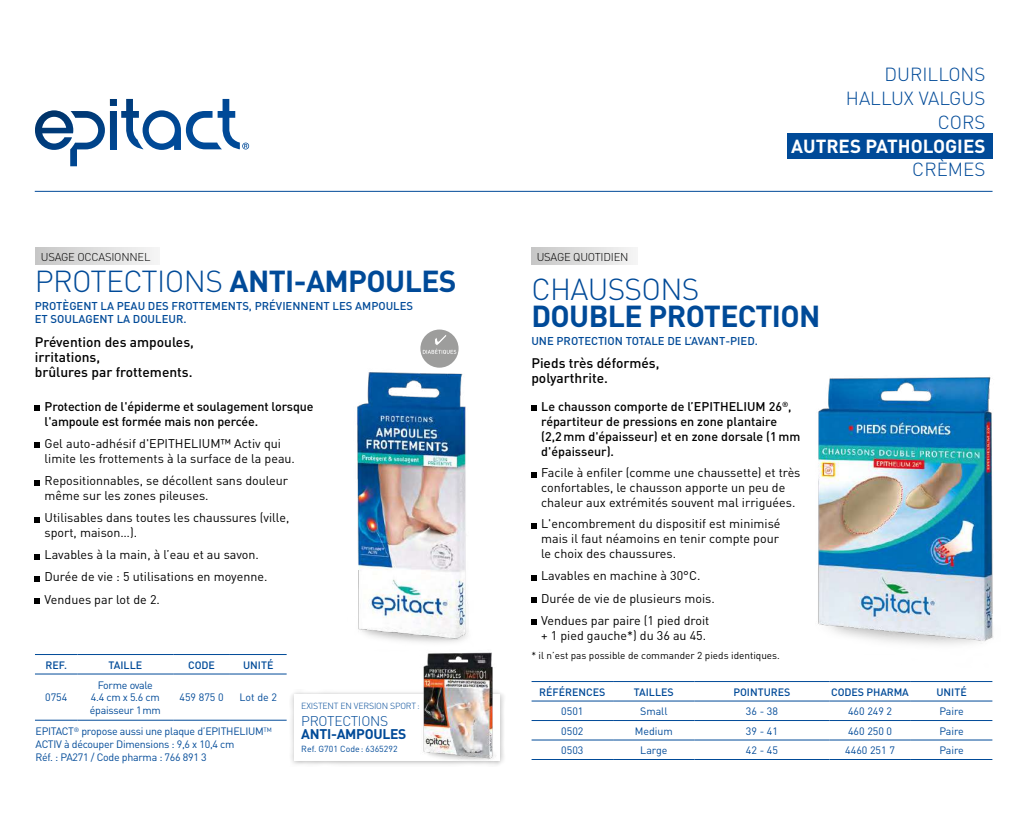
<style>
.page{position:relative;width:1028px;height:815px;background:#fff}
.page>*{position:absolute;margin:0;border:0;box-sizing:border-box;transform-origin:0 0}
.t1{font:700 30px "DIN";letter-spacing:-.02em;color:#004a98}
.t2{font:300 30px "DIN";letter-spacing:-.02em;color:#004a98}
.t3{font:300 18.75px/23.8px "DIN";color:#004a98;text-align:right}
.t4{font:700 18.75px "DIN";color:#fff}
.t5{font:700 13.88px "DIN";letter-spacing:-.02em;color:#004a98}
.t6{font:300 13.88px "DIN";letter-spacing:-.02em;color:#004a98}
.t7{font:500 13.75px/15px "DIN";color:#000}
.t8{font:12.5px/15px "DIN";color:#000}
.t9{font:500 12.5px/15px "DIN";color:#000}
.t10{font:500 11.25px/13.8px "DIN";color:#004a98}
.t11{font:300 11.25px "DIN";letter-spacing:-.02em;color:#000}
.t12{font:10.62px/12.8px "DIN";letter-spacing:-.025em;color:#004a98;text-align:center}
.t13{font:500 10.62px "DIN";color:#004a98}
.t14{font:10px "DIN";color:#000}
.t15{font:300 8.75px "DIN";letter-spacing:-.02em;color:#004a98}
.t16{font:8.75px "DIN";color:#004a98}
.s1{font-weight:300}
</style>
<div class="page">
<svg style="left:35px;top:406px;width:5px;height:5px"></svg>
<svg style="left:35px;top:443px;width:5px;height:5px"></svg>
<svg style="left:35px;top:480px;width:5px;height:5px"></svg>
<svg style="left:35px;top:517px;width:5px;height:5px"></svg>
<svg style="left:35px;top:554px;width:5px;height:5px"></svg>
<svg style="left:35px;top:576px;width:5px;height:5px"></svg>
<svg style="left:35px;top:598px;width:5px;height:6px"></svg>
<div style="left:36px;top:247px;width:124px;height:18px;background:linear-gradient(to right,#c7c7c6,#f6f6f5)"></div>
<hr style="left:35px;top:654px;width:42px;height:1px;background:#004a98">
<hr style="left:77px;top:654px;width:96px;height:1px;background:#004a98">
<hr style="left:173px;top:654px;width:57px;height:1px;background:#004a98">
<hr style="left:230px;top:654px;width:57px;height:1px;background:#004a98">
<hr style="left:35px;top:674px;width:42px;height:1px;background:#004a98">
<hr style="left:77px;top:674px;width:96px;height:1px;background:#004a98">
<hr style="left:173px;top:674px;width:57px;height:1px;background:#004a98">
<hr style="left:230px;top:674px;width:57px;height:1px;background:#004a98">
<hr style="left:35px;top:720px;width:42px;height:1px;background:#004a98">
<hr style="left:77px;top:720px;width:96px;height:1px;background:#004a98">
<hr style="left:173px;top:720px;width:57px;height:1px;background:#004a98">
<hr style="left:230px;top:720px;width:57px;height:1px;background:#004a98">
<div style="left:420px;top:330px;width:38px;height:38px;background:#9d9d9c;border-radius:50%"></div>
<svg style="left:423px;top:333px;width:33px;height:21px"></svg>
<img style="left:357px;top:372px;width:111px;height:267px">
<hr style="left:35px;top:191px;width:957px;height:1px;background:#004a98">
<hr style="left:531px;top:681px;width:82px;height:1px;background:#004a98">
<hr style="left:613px;top:681px;width:81px;height:1px;background:#004a98">
<hr style="left:694px;top:681px;width:135px;height:1px;background:#004a98">
<hr style="left:829px;top:681px;width:81px;height:1px;background:#004a98">
<hr style="left:910px;top:681px;width:82px;height:1px;background:#004a98">
<hr style="left:531px;top:701px;width:82px;height:1px;background:#004a98">
<hr style="left:613px;top:701px;width:81px;height:1px;background:#004a98">
<hr style="left:531px;top:720px;width:82px;height:1px;background:#004a98">
<hr style="left:613px;top:720px;width:81px;height:1px;background:#004a98">
<hr style="left:531px;top:740px;width:82px;height:1px;background:#004a98">
<hr style="left:613px;top:740px;width:81px;height:1px;background:#004a98">
<hr style="left:531px;top:759px;width:82px;height:1px;background:#004a98">
<hr style="left:613px;top:759px;width:81px;height:1px;background:#004a98">
<hr style="left:694px;top:701px;width:135px;height:1px;background:#004a98">
<hr style="left:694px;top:720px;width:135px;height:1px;background:#004a98">
<hr style="left:694px;top:740px;width:135px;height:1px;background:#004a98">
<hr style="left:694px;top:759px;width:135px;height:1px;background:#004a98">
<hr style="left:829px;top:701px;width:81px;height:1px;background:#004a98">
<hr style="left:910px;top:701px;width:82px;height:1px;background:#004a98">
<hr style="left:829px;top:720px;width:81px;height:1px;background:#004a98">
<hr style="left:910px;top:720px;width:82px;height:1px;background:#004a98">
<hr style="left:829px;top:740px;width:81px;height:1px;background:#004a98">
<hr style="left:910px;top:740px;width:82px;height:1px;background:#004a98">
<hr style="left:829px;top:759px;width:81px;height:1px;background:#004a98">
<hr style="left:910px;top:759px;width:82px;height:1px;background:#004a98">
<svg style="left:531px;top:406px;width:5px;height:5px"></svg>
<svg style="left:531px;top:472px;width:5px;height:5px"></svg>
<svg style="left:531px;top:523px;width:5px;height:5px"></svg>
<svg style="left:531px;top:575px;width:5px;height:5px"></svg>
<svg style="left:531px;top:597px;width:5px;height:6px"></svg>
<svg style="left:531px;top:619px;width:5px;height:6px"></svg>
<div style="left:531px;top:247px;width:106px;height:18px;background:linear-gradient(to right,#c7c6c6,#f5f5f5)"></div>
<img style="left:818px;top:377px;width:175px;height:268px">
<div style="left:289px;top:689px;width:216px;height:77px;background:#000;opacity:.3"></div>
<div style="left:294px;top:694px;width:206px;height:67px;background:#fff"></div>
<img style="left:415px;top:651px;width:88px;height:110px">
<div style="left:787px;top:133px;width:205px;height:25px;background:#004a98"></div>
<svg style="left:35px;top:99px;width:214px;height:67px"></svg>
<p class="t11" style="left:41px;top:250px;width:111px">USAGE OCCASIONNEL</p>
<h1 class="t1" style="left:35px;top:262px;width:423px"><span class="s1">PROTECTIONS</span> ANTI-AMPOULES</h1>
<p class="t10" style="left:35px;top:298px;width:380px">PROTÈGENT LA PEAU DES FROTTEMENTS, PRÉVIENNENT LES AMPOULES<br>ET SOULAGENT LA DOULEUR.</p>
<p class="t7" style="left:35px;top:334px;width:161px">Prévention des ampoules, irritations,<br>brûlures par frottements.</p>
<p class="t9" style="left:45px;top:399px;width:270px">Protection de l'épiderme et soulagement lorsque l'ampoule est formée mais non percée.</p>
<p class="t8" style="left:45px;top:436px;width:252px">Gel auto-adhésif d'EPITHELIUM™ Activ qui limite les frottements à la surface de la peau.</p>
<p class="t8" style="left:45px;top:473px;width:245px">Repositionnables, se décollent sans douleur même sur les zones pileuses.</p>
<p class="t8" style="left:45px;top:510px;width:246px">Utilisables dans toutes les chaussures (ville, sport, maison…).</p>
<p class="t8" style="left:45px;top:544px;width:224px;line-height:22.1px">Lavables à la main, à l’eau et au savon.<br>Durée de vie : 5 utilisations en moyenne.<br>Vendues par lot de 2.</p>
<p class="t13" style="left:45px;top:658px;width:23px">REF.</p>
<p class="t13" style="left:108px;top:658px;width:35px">TAILLE</p>
<p class="t13" style="left:188px;top:658px;width:28px">CODE</p>
<p class="t13" style="left:243px;top:658px;width:32px">UNITÉ</p>
<p class="t12" style="left:45px;top:691px;width:24px">0754</p>
<p class="t12" style="left:90px;top:678px;width:72px">Forme ovale<br>4.4 cm x 5.6 cm épaisseur 1mm</p>
<p class="t12" style="left:179px;top:691px;width:46px">459 875 0</p>
<p class="t12" style="left:239px;top:691px;width:39px">Lot de 2</p>
<p class="t12" style="left:36px;top:725px;width:238px;text-align:left">EPITACT<sup>®</sup> propose aussi une plaque d’EPITHELIUM<sup>TM<br></sup>ACTIV à découper Dimensions : 9,6 x 10,4 cm<br>Réf. : PA271 / Code pharma : 766 891 3</p>
<p class="t15" style="left:301px;top:701px;width:120px">EXISTENT EN VERSION SPORT:</p>
<p class="t6" style="left:301px;top:712px;width:89px">PROTECTIONS</p>
<p class="t5" style="left:301px;top:725px;width:107px">ANTI-AMPOULES</p>
<p class="t16" style="left:301px;top:743px;width:98px">Ref. G701 Code: 6365292</p>
<p class="t11" style="left:536px;top:250px;width:93px">USAGE QUOTIDIEN</p>
<h2 class="t3" style="left:846px;top:63px;width:141px">DURILLONS<br>HALLUX VALGUS<br>CORS</h2>
<h2 class="t4" style="left:791px;top:134px;width:196px">AUTRES PATHOLOGIES</h2>
<h2 class="t3" style="left:912px;top:158px;width:75px">CRÈMES</h2>
<h1 class="t2" style="left:531px;top:271px;width:170px">CHAUSSONS</h1>
<h1 class="t1" style="left:531px;top:297px;width:291px">DOUBLE PROTECTION</h1>
<p class="t10" style="left:531px;top:333px;width:228px">UNE PROTECTION TOTALE DE L’AVANT-PIED.</p>
<p class="t7" style="left:531px;top:355px;width:130px">Pieds très déformés, polyarthrite.</p>
<p class="t9" style="left:541px;top:399px;width:261px">Le chausson comporte de l’EPITHELIUM 26<sup>®</sup>, répartiteur de pressions en zone plantaire (2,2mm d'épaisseur) et en zone dorsale (1mm d'épaisseur).</p>
<p class="t8" style="left:541px;top:465px;width:261px">Facile à enfiler (comme une chaussette) et très confortables, le chausson apporte un peu de chaleur aux extrémités souvent mal irriguées.</p>
<p class="t8" style="left:541px;top:516px;width:241px;text-align:justify">L'encombrement du dispositif est minimisé mais il faut néamoins en tenir compte pour le choix des chaussures.</p>
<p class="t8" style="left:541px;top:565px;width:175px;line-height:22.1px">Lavables en machine à 30°C.<br>Durée de vie de plusieurs mois.<br>Vendues par paire (1 pied droit</p>
<p class="t8" style="left:541px;top:627px;width:166px">+ 1 pied gauche*) du 36 au 45.</p>
<p class="t14" style="left:531px;top:649px;width:250px">* il n’est pas possible de commander 2 pieds identiques.</p>
<p class="t13" style="left:539px;top:685px;width:68px">RÉFÉRENCES</p>
<p class="t13" style="left:634px;top:685px;width:41px">TAILLES</p>
<p class="t13" style="left:733px;top:685px;width:59px">POINTURES</p>
<p class="t13" style="left:831px;top:685px;width:79px">CODES PHARMA</p>
<p class="t13" style="left:936px;top:685px;width:32px">UNITÉ</p>
<p class="t12" style="left:561px;top:705px;width:24px">0501</p>
<p class="t12" style="left:640px;top:705px;width:29px">Small</p>
<p class="t12" style="left:746px;top:705px;width:34px">36 - 38</p>
<p class="t12" style="left:848px;top:705px;width:46px">460 249 2</p>
<p class="t12" style="left:939px;top:705px;width:26px">Paire</p>
<p class="t12" style="left:561px;top:724px;width:24px">0502</p>
<p class="t12" style="left:635px;top:724px;width:40px">Medium</p>
<p class="t12" style="left:746px;top:724px;width:34px">39 - 41</p>
<p class="t12" style="left:848px;top:724px;width:46px">460 250 0</p>
<p class="t12" style="left:939px;top:724px;width:26px">Paire</p>
<p class="t12" style="left:561px;top:744px;width:24px">0503</p>
<p class="t12" style="left:640px;top:744px;width:29px">Large</p>
<p class="t12" style="left:746px;top:744px;width:34px">42 - 45</p>
<p class="t12" style="left:845px;top:744px;width:51px">4460 251 7</p>
<p class="t12" style="left:939px;top:744px;width:26px">Paire</p>
</div>
